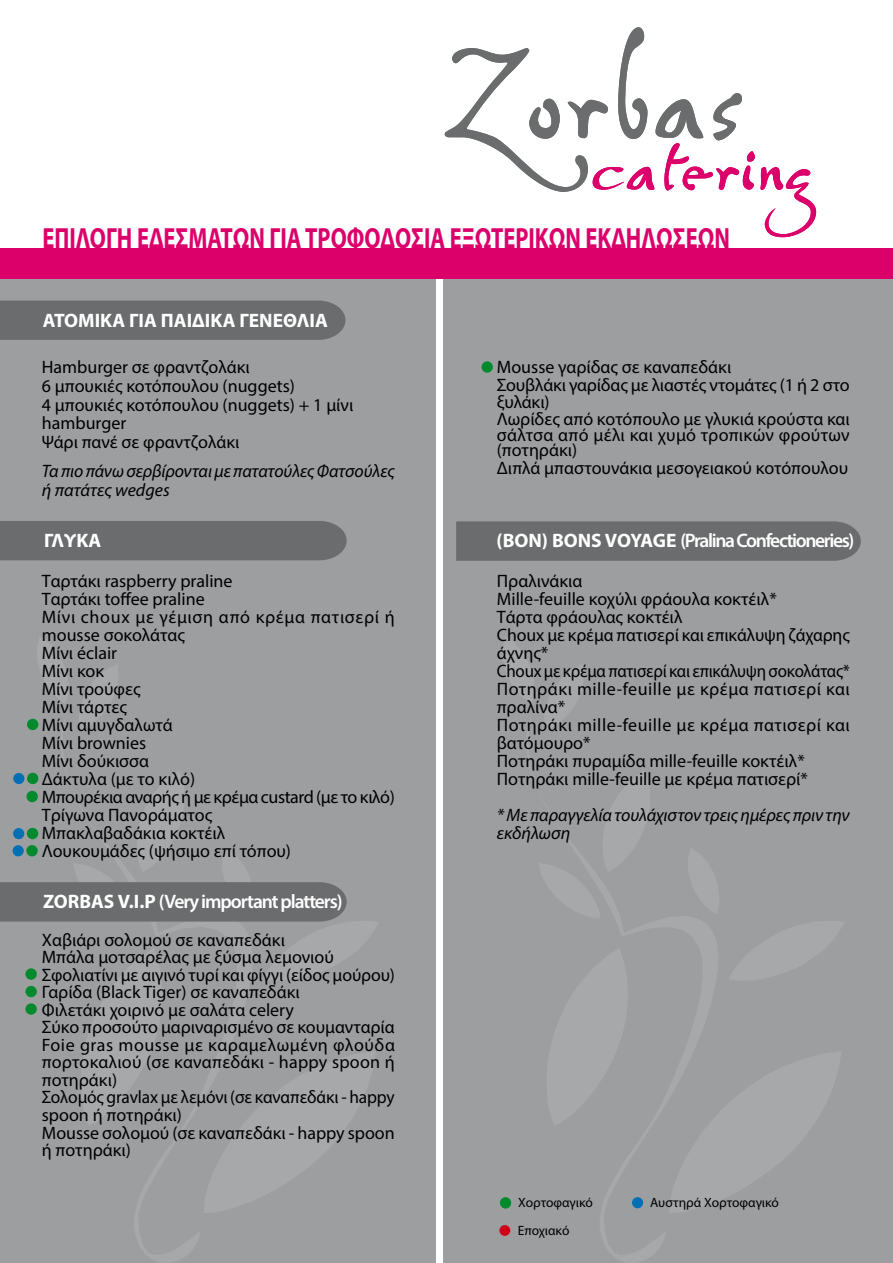
<style>
.page{position:relative;width:893px;height:1263px;background:#fff}
.page>*{position:absolute;margin:0;border:0;box-sizing:border-box;transform-origin:0 0}
.t1{font:700 29.25px "Myriad Pro";color:#dc006b;scale:.77 1}
.t2{font:600 19.5px "Myriad Pro";letter-spacing:-.07em;color:#fff}
.t3{font:700 19.5px "Myriad Pro";color:#fff}
.t4{font:18px/18px "Myriad Pro";color:#000}
.t5{font:italic 18px/18.8px "Myriad Pro";letter-spacing:-.005em;color:#000}
.t6{font:13.5px "Myriad Pro";color:#000}
.s1{font-weight:700}
</style>
<div class="page">
<div style="left:443px;top:263px;width:450px;height:1000px;background:#9c9e9f"></div>
<div style="left:0;top:267px;width:436px;height:996px;background:#9c9e9f"></div>
<svg style="left:730px;top:921px;width:114px;height:59px"></svg>
<svg style="left:719px;top:1052px;width:122px;height:148px"></svg>
<svg style="left:503px;top:637px;width:81px;height:77px"></svg>
<svg style="left:527px;top:714px;width:192px;height:548px"></svg>
<svg style="left:27px;top:638px;width:91px;height:92px"></svg>
<svg style="left:61px;top:714px;width:139px;height:548px"></svg>
<svg style="left:445px;top:27px;width:372px;height:210px"></svg>
<div style="left:1px;top:248px;width:892px;height:31px;background:#dc006b"></div>
<div style="left:0;top:521px;width:347px;height:39px;background:#6b6c6e"></div>
<svg style="left:0;top:769px;width:378px;height:444px"></svg>
<div style="left:456px;top:521px;width:405px;height:40px;background:#6b6c6e"></div>
<div style="left:0;top:300px;width:345px;height:40px;background:#6b6c6e"></div>
<div style="left:27px;top:719px;width:11px;height:11px;background:#008a2e;border-radius:50%"></div>
<div style="left:25px;top:968px;width:12px;height:12px;background:#008a2e;border-radius:50%"></div>
<div style="left:25px;top:986px;width:12px;height:11px;background:#008a2e;border-radius:50%"></div>
<div style="left:25px;top:1003px;width:12px;height:12px;background:#008a2e;border-radius:50%"></div>
<div style="left:27px;top:791px;width:11px;height:11px;background:#008a2e;border-radius:50%"></div>
<div style="left:27px;top:773px;width:11px;height:11px;background:#008a2e;border-radius:50%"></div>
<div style="left:13px;top:773px;width:11px;height:11px;background:#006fb4;border-radius:50%"></div>
<div style="left:27px;top:828px;width:11px;height:11px;background:#008a2e;border-radius:50%"></div>
<div style="left:13px;top:828px;width:11px;height:11px;background:#006fb4;border-radius:50%"></div>
<div style="left:26px;top:845px;width:12px;height:11px;background:#008a2e;border-radius:50%"></div>
<div style="left:13px;top:845px;width:11px;height:11px;background:#006fb4;border-radius:50%"></div>
<div style="left:500px;top:1197px;width:11px;height:11px;background:#008a2e;border-radius:50%"></div>
<div style="left:632px;top:1197px;width:11px;height:11px;background:#006fb4;border-radius:50%"></div>
<div style="left:499px;top:1225px;width:11px;height:11px;background:#d10019;border-radius:50%"></div>
<div style="left:481px;top:361px;width:12px;height:12px;background:#008a2e;border-radius:50%"></div>
<h1 class="t1" style="left:43px;top:219px;width:894px">ΕΠΙΛΟΓΗ ΕΔΕΣΜΑΤΩΝ ΓΙΑ ΤΡΟΦΟΔΟΣΙΑ ΕΞΩΤΕΡΙΚΩΝ ΕΚΔΗΛΩΣΕΩΝ</h1>
<p class="t3" style="left:43px;top:307px;width:286px">ΑΤΟΜΙΚΑ ΓΙΑ ΠΑΙΔΙΚΑ ΓΕΝΕΘΛΙΑ</p>
<p class="t4" style="left:42px;top:357px;width:313px;line-height:18.8px">Hamburger σε φραντζολάκι<br>6 μπουκιές κοτόπουλου (nuggets)<br>4 μπουκιές κοτόπουλου (nuggets) + 1 μίνι hamburger<br>Ψάρι πανέ σε φραντζολάκι</p>
<p class="t5" style="left:42px;top:462px;width:354px">Τα πιο πάνω σερβίρονται με πατατούλες Φατσούλες ή πατάτες wedges</p>
<p class="t3" style="left:44px;top:528px;width:59px">ΓΛΥΚΑ</p>
<p class="t4" style="left:42px;top:571px;width:354px">Ταρτάκι raspberry praline<br>Ταρτάκι toffee praline<br>Μίνι choux με γέμιση από κρέμα πατισερί ή mousse σοκολάτας<br>Μίνι éclair<br>Μίνι κοκ<br>Μίνι τρούφες<br>Μίνι τάρτες<br>Μίνι αμυγδαλωτά<br>Μίνι brownies<br>Μίνι δούκισσα<br>Δάκτυλα (με το κιλό)<br>Μπουρέκια αναρής ή με κρέμα custard (με το κιλό)<br>Τρίγωνα Πανοράματος<br>Μπακλαβαδάκια κοκτέιλ<br>Λουκουμάδες (ψήσιμο επί τόπου)</p>
<p class="t2" style="left:43px;top:889px;width:301px"><span class="s1">ZORBAS V.I.P</span> (Very important platters)</p>
<p class="t4" style="left:42px;top:930px;width:355px;line-height:17.5px">Χαβιάρι σολoμού σε καναπεδάκι<br>Μπάλα μοτσαρέλας με ξύσμα λεμονιού Σφολιατίνι με αιγινό τυρί και φίγγι (είδος μούρου)<br>Γαρίδα (Black Tiger) σε καναπεδάκι<br>Φιλετάκι χοιρινό με σαλάτα celery<br>Σύκο προσούτο μαριναρισμένο σε κουμανταρία Foie gras mousse με καραμελωμένη φλούδα πορτοκαλιού (σε καναπεδάκι - happy spoon ή ποτηράκι)<br>Σολομός gravlax με λεμόνι (σε καναπεδάκι - happy spoon ή ποτηράκι)<br>Mousse σολομού (σε καναπεδάκι - happy spoon ή ποτηράκι)</p>
<p class="t4" style="left:497px;top:358px;width:354px;line-height:16.6px">Mousse γαρίδας σε καναπεδάκι<br>Σουβλάκι γαρίδας με λιαστές ντομάτες (1 ή 2 στο ξυλάκι)<br>Λωρίδες από κοτόπουλο με γλυκιά κρούστα και σάλτσα από μέλι και χυμό τροπικών φρούτων (ποτηράκι)</p>
<p class="t4" style="left:497px;top:459px;width:353px">Διπλά μπαστουνάκια μεσογειακού κοτόπουλου</p>
<p class="t2" style="left:497px;top:528px;width:359px"><span class="s1">(BON) BONS VOYAGE</span> (Pralina Confectioneries)</p>
<p class="t4" style="left:497px;top:571px;width:355px">Πραλινάκια<br>Mille-feuille κοχύλι φράουλα κοκτέιλ*<br>Τάρτα φράουλας κοκτέιλ<br>Choux με κρέμα πατισερί και επικάλυψη ζάχαρης άχνης*<br>Choux με κρέμα πατισερί και επικάλυψη σοκολάτας*<br>Ποτηράκι mille-feuille με κρέμα πατισερί και πραλίνα*<br>Ποτηράκι mille-feuille με κρέμα πατισερί και βατόμουρο*<br>Ποτηράκι πυραμίδα mille-feuille κοκτέιλ*<br>Ποτηράκι mille-feuille με κρέμα πατισερί*</p>
<p class="t5" style="left:497px;top:805px;width:354px;line-height:18px">* Με παραγγελία τουλάχιστον τρεις ημέρες πριν την εκδήλωση</p>
<p class="t6" style="left:518px;top:1194px;width:76px">Χορτοφαγικό</p>
<p class="t6" style="left:650px;top:1194px;width:130px">Αυστηρά Χορτοφαγικό</p>
<p class="t6" style="left:518px;top:1222px;width:53px">Εποχιακό</p>
</div>
